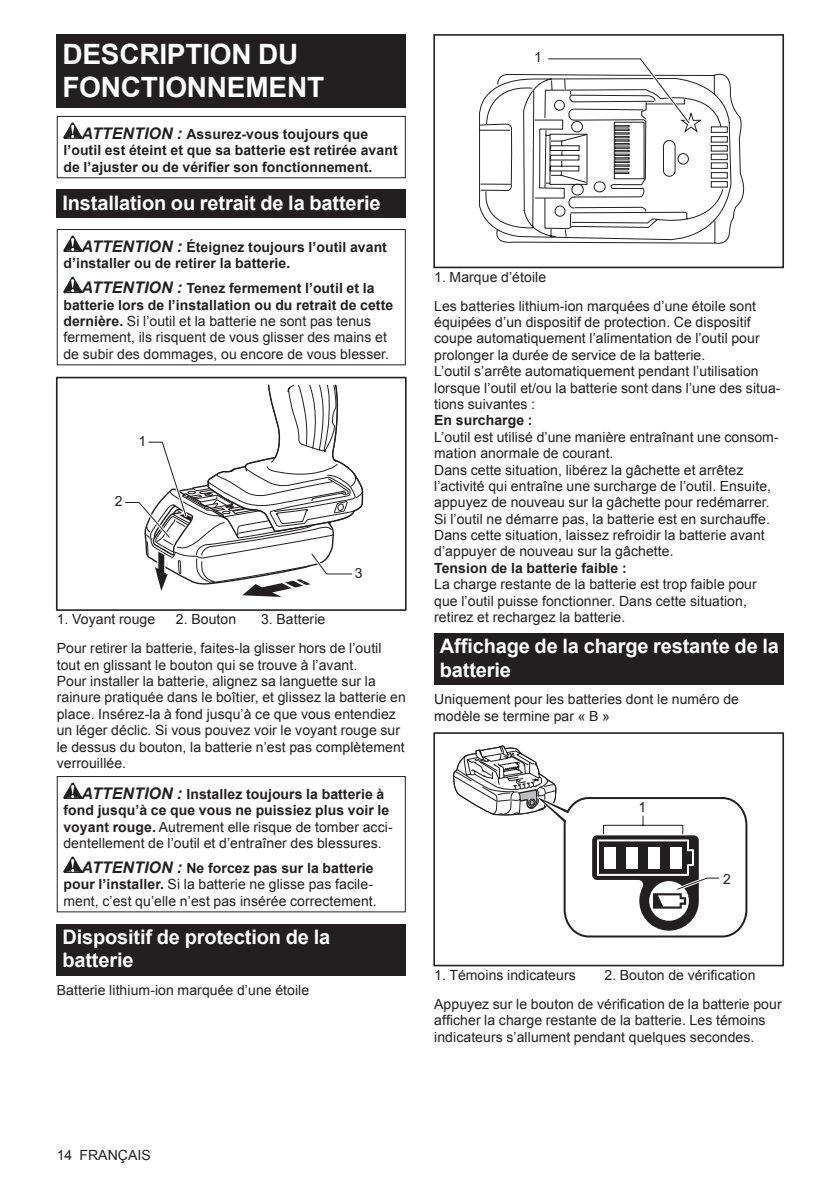
<style>
.page{position:relative;width:840px;height:1191px;background:#fff}
.page>*{position:absolute;margin:0;border:0;box-sizing:border-box;transform-origin:0 0}
.t1{font:700 28px/32.8px "Arial";letter-spacing:-.01em;color:#fff}
.t2{font:700 20px/23.4px "Arial";letter-spacing:-.01em;color:#fff}
.t3{font:14px/16.4px "Arial";letter-spacing:.005em;color:#231f20}
.t4{font:700 14px/16.4px "Arial";letter-spacing:.005em;color:#231f20}
.s1{font-style:italic;font-size:16px}
.s2{font-weight:700;font-style:italic;font-size:16px}
.s3{font-weight:700}
.s4{font-weight:400}
</style>
<div class="page">
<div style="left:57px;top:34px;width:348px;height:74px;background:#231f20"></div>
<svg style="left:63px;top:122px;width:19px;height:17px"></svg>
<div style="left:57px;top:116px;width:348px;height:62px;border:1px solid #231f20"></div>
<div style="left:57px;top:190px;width:348px;height:28px;background:#231f20"></div>
<svg style="left:63px;top:235px;width:19px;height:17px"></svg>
<svg style="left:63px;top:277px;width:19px;height:16px"></svg>
<div style="left:57px;top:229px;width:348px;height:136px;border:1px solid #231f20"></div>
<div style="left:56px;top:377px;width:350px;height:234px;border:2px solid #231f20"></div>
<svg style="left:125px;top:384px;width:239px;height:213px"></svg>
<svg style="left:63px;top:782px;width:19px;height:17px"></svg>
<svg style="left:63px;top:856px;width:19px;height:17px"></svg>
<div style="left:57px;top:776px;width:348px;height:136px;border:1px solid #231f20"></div>
<div style="left:57px;top:923px;width:348px;height:52px;background:#231f20"></div>
<svg style="left:479px;top:73px;width:266px;height:171px"></svg>
<div style="left:710px;top:126px;width:17px;height:7px;border:1px solid #231f20"></div>
<div style="left:710px;top:136px;width:17px;height:7px;border:1px solid #231f20"></div>
<div style="left:710px;top:145px;width:17px;height:7px;border:1px solid #231f20"></div>
<div style="left:710px;top:154px;width:17px;height:6px;border:1px solid #231f20"></div>
<div style="left:710px;top:162px;width:17px;height:7px;border:1px solid #231f20"></div>
<div style="left:710px;top:172px;width:17px;height:7px;border:1px solid #231f20"></div>
<div style="left:710px;top:181px;width:17px;height:7px;border:1px solid #231f20"></div>
<svg style="left:545px;top:58px;width:157px;height:116px"></svg>
<div style="left:433px;top:34px;width:350px;height:234px;border:2px solid #231f20"></div>
<div style="left:434px;top:633px;width:348px;height:52px;background:#231f20"></div>
<div style="left:433px;top:732px;width:350px;height:234px;border:2px solid #231f20"></div>
<svg style="left:452px;top:732px;width:296px;height:206px"></svg>
<h1 class="t1" style="left:62px;top:38px;width:263px">DESCRIPTION DU<br>FONCTIONNEMENT</h1>
<p class="t4" style="left:63px;top:126px;width:335px;text-indent:18px"><span class="s1">ATTENTION :</span> Assurez-vous toujours que l’outil est éteint et que sa batterie est retirée avant de l’ajuster ou de vérifier son fonctionnement.</p>
<h2 class="t2" style="left:62px;top:191px;width:319px">Installation ou retrait de la batterie</h2>
<p class="t4" style="left:63px;top:239px;width:325px;text-indent:18px"><span class="s1">ATTENTION :</span> Éteignez toujours l’outil avant d’installer ou de retirer la batterie.</p>
<p class="t3" style="left:63px;top:280px;width:331px;text-indent:18px"><span class="s2">ATTENTION :</span> <span class="s3">Tenez fermement l’outil et la batterie lors de l’installation ou du retrait de cette dernière.</span> Si l’outil et la batterie ne sont pas tenus fermement, ils risquent de vous glisser des mains et de subir des dommages, ou encore de vous blesser.</p>
<p class="t3" style="left:138px;top:433px;width:9px">1</p>
<p class="t3" style="left:115px;top:493px;width:9px">2</p>
<p class="t3" style="left:354px;top:564px;width:9px">3</p>
<p class="t3" style="left:57px;top:605px;width:326px;line-height:28.8px;text-indent:204px">3. Batterie<br>Pour retirer la batterie, faites-la glisser hors de l’outil</p>
<p class="t3" style="left:57px;top:656px;width:350px">tout en glissant le bouton qui se trouve à l’avant.<br>Pour installer la batterie, alignez sa languette sur la rainure pratiquée dans le boîtier, et glissez la batterie en place. Insérez-la à fond jusqu’à ce que vous entendiez un léger déclic. Si vous pouvez voir le voyant rouge sur le dessus du bouton, la batterie n’est pas complètement verrouillée.</p>
<p class="t4" style="left:63px;top:786px;width:330px;text-indent:18px"><span class="s1">ATTENTION :</span> Installez toujours la batterie à fond jusqu’à ce que vous ne puissiez plus voir le voyant rouge. <span class="s4">Autrement elle risque de tomber acci&shy;dentellement de l’outil et d’entraîner des blessures.</span></p>
<p class="t3" style="left:63px;top:860px;width:315px;text-indent:18px"><span class="s2">ATTENTION :</span> <span class="s3">Ne forcez pas sur la batterie pour l’installer.</span> Si la batterie ne glisse pas facile&shy;ment, c’est qu’elle n’est pas insérée correctement.</p>
<h2 class="t2" style="left:62px;top:925px;width:269px">Dispositif de protection de la batterie</h2>
<p class="t3" style="left:57px;top:982px;width:254px">Batterie lithium-ion marquée d’une étoile</p>
<p class="t3" style="left:57px;top:611px;width:100px">1. Voyant rouge</p>
<p class="t3" style="left:176px;top:611px;width:62px">2. Bouton</p>
<p class="t3" style="left:534px;top:49px;width:9px">1</p>
<p class="t3" style="left:434px;top:262px;width:323px;line-height:28.8px">1. Marque d’étoile<br>Les batteries lithium-ion marquées d’une étoile sont</p>
<p class="t3" style="left:434px;top:314px;width:348px">équipées d’un dispositif de protection. Ce dispositif coupe automatiquement l’alimentation de l’outil pour prolonger la durée de service de la batterie.<br>L’outil s’arrête automatiquement pendant l’utilisation lorsque l’outil et/ou la batterie sont dans l’une des situa&shy;tions suivantes :</p>
<p class="t4" style="left:434px;top:412px;width:100px">En surcharge :</p>
<p class="t3" style="left:434px;top:429px;width:346px">L’outil est utilisé d’une manière entraînant une consom&shy;mation anormale de courant.<br>Dans cette situation, libérez la gâchette et arrêtez l’activité qui entraîne une surcharge de l’outil. Ensuite, appuyez de nouveau sur la gâchette pour redémarrer.<br>Si l’outil ne démarre pas, la batterie est en surchauffe.<br>Dans cette situation, laissez refroidir la batterie avant d’appuyer de nouveau sur la gâchette.</p>
<p class="t4" style="left:434px;top:560px;width:194px">Tension de la batterie faible :</p>
<p class="t3" style="left:434px;top:576px;width:324px">La charge restante de la batterie est trop faible pour que l’outil puisse fonctionner. Dans cette situation, retirez et rechargez la batterie.</p>
<h2 class="t2" style="left:439px;top:635px;width:340px">Affichage de la charge restante de la batterie</h2>
<p class="t3" style="left:434px;top:691px;width:306px">Uniquement pour les batteries dont le numéro de modèle se termine par « B »</p>
<p class="t3" style="left:638px;top:799px;width:9px">1</p>
<p class="t3" style="left:722px;top:870px;width:9px">2</p>
<p class="t3" style="left:434px;top:960px;width:349px;line-height:28.8px;text-indent:170px">2. Bouton de vérification<br>Appuyez sur le bouton de vérification de la batterie pour</p>
<p class="t3" style="left:434px;top:1012px;width:333px">afficher la charge restante de la batterie. Les témoins indicateurs s’allument pendant quelques secondes.</p>
<p class="t3" style="left:434px;top:967px;width:143px">1. Témoins indicateurs</p>
<p class="t3" style="left:57px;top:1147px;width:96px">14 FRANÇAIS</p>
</div>
